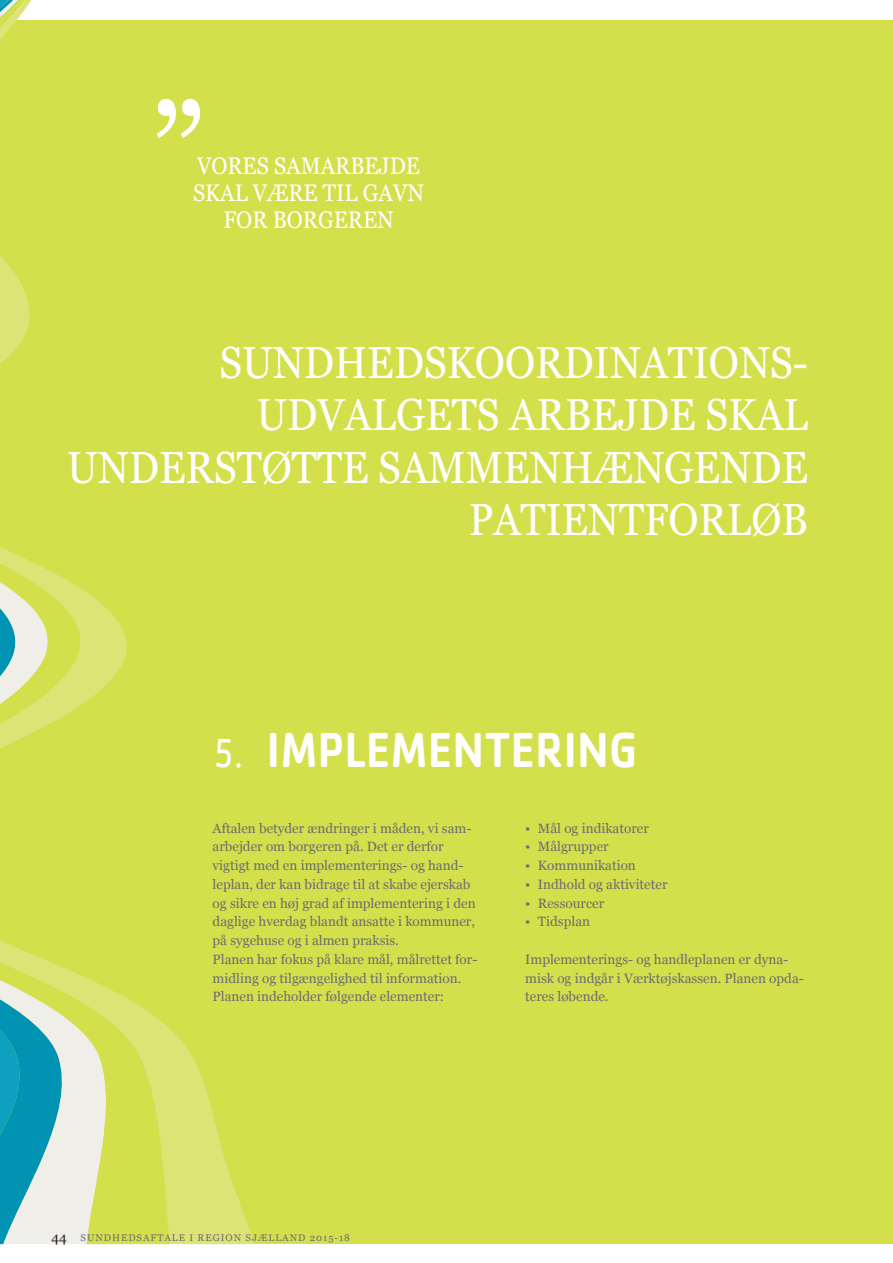
<style>
.page{position:relative;width:893px;height:1263px;background:#fff}
.page>*{position:absolute;margin:0;border:0;box-sizing:border-box;transform-origin:0 0}
.t1{font:500 51px "Cachet Std";color:#fff;scale:.9 1}
.t2{font:45px/52.5px "Georgia";color:#fff;text-align:right;scale:.9 1}
.t3{font:24px/27px "Georgia";color:#fff;text-align:center;scale:.9 1}
.t4{font:13.5px/18.8px "Georgia";color:#6c6d70}
.t5{font:13.5px "Georgia";color:#231f20}
.t6{font:9.75px "Georgia";letter-spacing:.1em;color:#6c6d70}
.s1{font-weight:400;font-size:42px}
.s2{font-weight:400;font-size:36px}
</style>
<div class="page">
<div style="left:0;top:21px;width:893px;height:1223px;background:#d4df4c"></div>
<svg style="left:0;top:0;width:253px;height:1244px"></svg>
<h3 class="t3" style="left:193px;top:152px;width:258px">VORES SAMARBEJDE<br>SKAL VÆRE TIL GAVN<br>FOR BORGEREN</h3>
<h2 class="t2" style="left:67px;top:337px;width:825px">SUNDHEDSKOORDINATIONS-<br>UDVALGETS ARBEJDE SKAL<br>UNDERSTØTTE SAMMENHÆNGENDE<br>PATIENTFORLØB</h2>
<h1 class="t1" style="left:213px;top:718px;width:473px"><span class="s1">5</span><span class="s2">.</span> IMPLEMENTERING</h1>
<p class="t4" style="left:213px;top:819px;width:266px">Aftalen betyder ændringer i måden, vi sam&shy;arbejder om borgeren på. Det er derfor vigtigt med en implementerings- og hand&shy;leplan, der kan bidrage til at skabe ejerskab og sikre en høj grad af implementering i den daglige hverdag blandt ansatte i kommuner, på sygehuse og i almen praksis.<br>Planen har fokus på klare mål, målrettet for&shy;midling og tilgængelighed til information.<br>Planen indeholder følgende elementer:</p>
<p class="t4" style="left:525px;top:819px;width:125px">• Mål og indikatorer</p>
<p class="t4" style="left:525px;top:838px;width:85px">• Målgrupper</p>
<p class="t4" style="left:525px;top:856px;width:112px">• Kommunikation</p>
<p class="t4" style="left:525px;top:875px;width:144px">• Indhold og aktiviteter</p>
<p class="t4" style="left:525px;top:894px;width:81px">• Ressourcer</p>
<p class="t4" style="left:525px;top:913px;width:67px">• Tidsplan</p>
<p class="t4" style="left:525px;top:950px;width:280px">Implementerings- og handleplanen er dyna&shy;misk og indgår i Værktøjskassen. Planen opda&shy;teres løbende.</p>
<p class="t5" style="left:51px;top:1229px;width:17px">44</p>
<p class="t6" style="left:81px;top:1232px;width:271px">SUNDHEDSAFTALE I REGION SJÆLLAND 2015-18</p>
</div>
